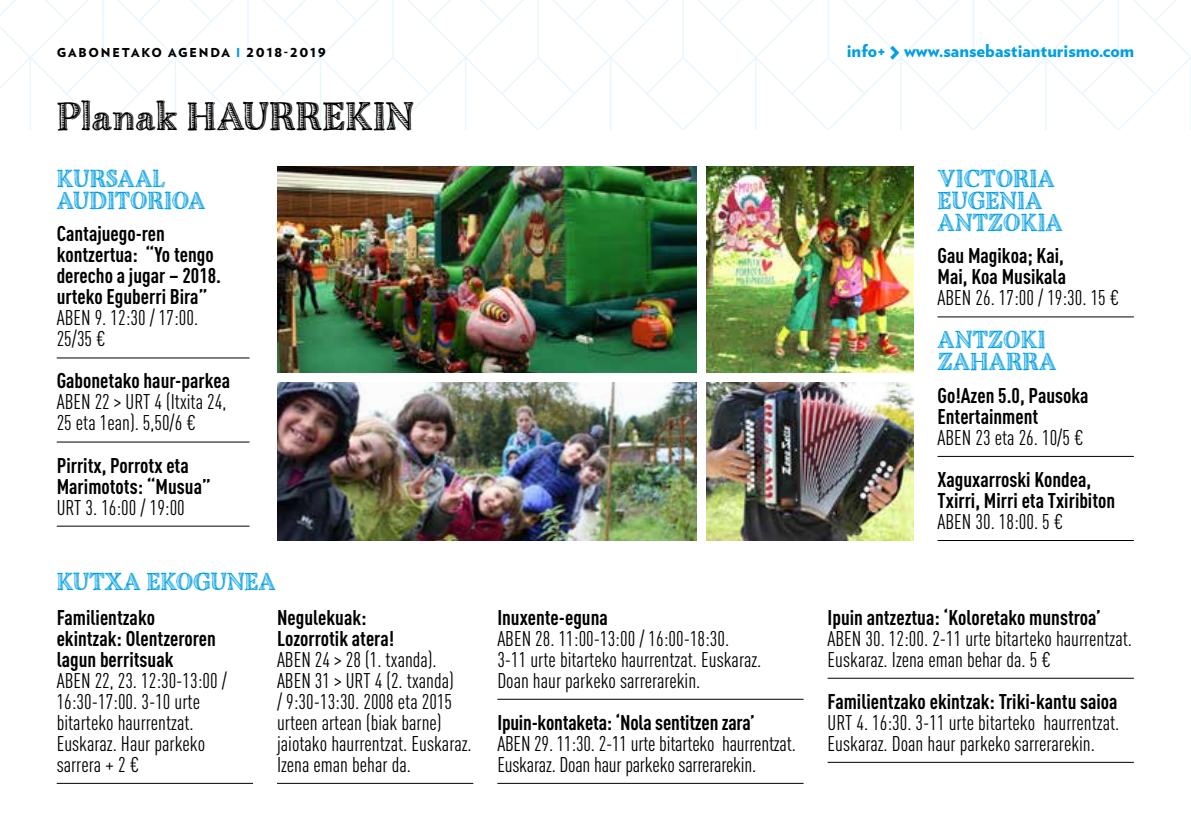
<style>
.page{position:relative;width:1191px;height:840px;background:#fff}
.page>*{position:absolute;margin:0;border:0;box-sizing:border-box;transform-origin:0 0}
.t1{font:42px "Charcuterie Etched";letter-spacing:.01em;color:#000}
.t2{font:26px/22px "Charcuterie Etched";letter-spacing:.005em;color:#009fe3}
.t3{font:21px/21px "DIN Cond";color:#000}
.t4{font:700 21px/21px "DIN Cond";color:#000}
.t5{font:900 17.6px "Verlag";color:#009fe3}
.t6{font:900 12.2px "Verlag";letter-spacing:.15em;color:#000}
.s1{color:#009fe3}
.s2{font-size:28.8px}
</style>
<div class="page">
<svg style="left:0;top:0;width:1191px;height:130px"></svg>
<hr style="left:497px;top:698px;width:306px;height:1px;background:#000">
<hr style="left:497px;top:782px;width:306px;height:1px;background:#000">
<hr style="left:827px;top:677px;width:306px;height:1px;background:#000">
<hr style="left:827px;top:761px;width:306px;height:1px;background:#000">
<hr style="left:57px;top:782px;width:196px;height:1px;background:#000">
<hr style="left:277px;top:782px;width:196px;height:1px;background:#000">
<hr style="left:57px;top:357px;width:192px;height:1px;background:#000">
<hr style="left:57px;top:441px;width:192px;height:1px;background:#000">
<hr style="left:57px;top:525px;width:192px;height:1px;background:#000">
<img style="left:706px;top:166px;width:208px;height:206px">
<img style="left:277px;top:166px;width:419px;height:206px">
<img style="left:277px;top:382px;width:419px;height:158px">
<img style="left:706px;top:382px;width:208px;height:158px">
<hr style="left:937px;top:316px;width:196px;height:1px;background:#000">
<hr style="left:937px;top:456px;width:196px;height:1px;background:#000">
<hr style="left:937px;top:540px;width:196px;height:1px;background:#000">
<p class="t6" style="left:57px;top:42px;width:271px">GABONETAKO AGENDA <span class="s1">I</span> 2018-2019</p>
<p class="t5" style="left:846px;top:36px;width:289px">info+ <span class="s2">&gt;</span> www.sansebastianturismo.com</p>
<h1 class="t1" style="left:57px;top:90px;width:358px">Planak HAURREKIN</h1>
<p class="t2" style="left:57px;top:167px;width:150px">KURSAAL<br>AUDITORIOA</p>
<p class="t4" style="left:57px;top:222px;width:166px">Cantajuego-ren kontzertua: “Yo tengo derecho a jugar – 2018. urteko Eguberri Bira”</p>
<p class="t3" style="left:57px;top:307px;width:143px">ABEN 9. 12:30 / 17:00.<br>25/35 €</p>
<p class="t4" style="left:57px;top:369px;width:175px">Gabonetako haur-parkea</p>
<p class="t3" style="left:57px;top:391px;width:171px">ABEN 22 &gt; URT 4 (Itxita 24,<br>25 eta 1ean). 5,50/6 €</p>
<p class="t4" style="left:57px;top:453px;width:156px">Pirritx, Porrotx eta<br>Marimotots: “Musua”</p>
<p class="t3" style="left:57px;top:496px;width:130px">URT 3. 16:00 / 19:00</p>
<p class="t2" style="left:57px;top:570px;width:220px">KUTXA EKOGUNEA</p>
<p class="t4" style="left:57px;top:605px;width:161px">Familientzako ekintzak: Olentzeroren lagun berritsuak</p>
<p class="t3" style="left:57px;top:669px;width:172px">ABEN 22, 23. 12:30-13:00 /<br>16:30-17:00. 3-10 urte bitarteko haurrentzat.<br>Euskaraz. Haur parkeko sarrera + 2 €</p>
<p class="t4" style="left:277px;top:605px;width:119px">Negulekuak:<br>Lozorrotik atera!</p>
<p class="t3" style="left:277px;top:648px;width:196px">ABEN 24 &gt; 28 (1. txanda).<br>ABEN 31 &gt; URT 4 (2. txanda)<br>/ 9:30-13:30. 2008 eta 2015 urteen artean (biak barne) jaiotako haurrentzat. Euskaraz.<br>Izena eman behar da.</p>
<p class="t4" style="left:497px;top:605px;width:112px">Inuxente-eguna</p>
<p class="t3" style="left:497px;top:627px;width:265px">ABEN 28. 11:00-13:00 / 16:00-18:30.<br>3-11 urte bitarteko haurrentzat. Euskaraz.<br>Doan haur parkeko sarrerarekin.</p>
<p class="t4" style="left:497px;top:710px;width:259px">Ipuin-kontaketa: ‘Nola sentitzen zara’</p>
<p class="t3" style="left:497px;top:732px;width:300px">ABEN 29. 11:30. 2-11 urte bitarteko haurrentzat.<br>Euskaraz. Doan haur parkeko sarrerarekin.</p>
<p class="t2" style="left:937px;top:167px;width:127px">VICTORIA<br>EUGENIA<br>ANTZOKIA</p>
<p class="t4" style="left:937px;top:244px;width:130px">Gau Magikoa; Kai,<br>Mai, Koa Musikala</p>
<p class="t3" style="left:937px;top:287px;width:183px">ABEN 26. 17:00 / 19:30. 15 €</p>
<p class="t2" style="left:937px;top:329px;width:120px">ANTZOKI<br>ZAHARRA</p>
<p class="t4" style="left:937px;top:384px;width:153px">Go!Azen 5.0, Pausoka<br>Entertainment</p>
<p class="t3" style="left:937px;top:426px;width:147px">ABEN 23 eta 26. 10/5 €</p>
<p class="t4" style="left:937px;top:468px;width:179px">Xaguxarroski Kondea,<br>Txirri, Mirri eta Txiribiton</p>
<p class="t3" style="left:937px;top:510px;width:127px">ABEN 30. 18:00. 5 €</p>
<p class="t4" style="left:827px;top:605px;width:275px">Ipuin antzeztua: ‘Koloretako munstroa’</p>
<p class="t3" style="left:827px;top:627px;width:306px">ABEN 30. 12:00. 2-11 urte bitarteko haurrentzat.<br>Euskaraz. Izena eman behar da. 5 €</p>
<p class="t4" style="left:827px;top:689px;width:291px">Familientzako ekintzak: Triki-kantu saioa</p>
<p class="t3" style="left:827px;top:711px;width:293px">URT 4. 16:30. 3-11 urte bitarteko haurrentzat.<br>Euskaraz. Doan haur parkeko sarrerarekin.</p>
</div>
